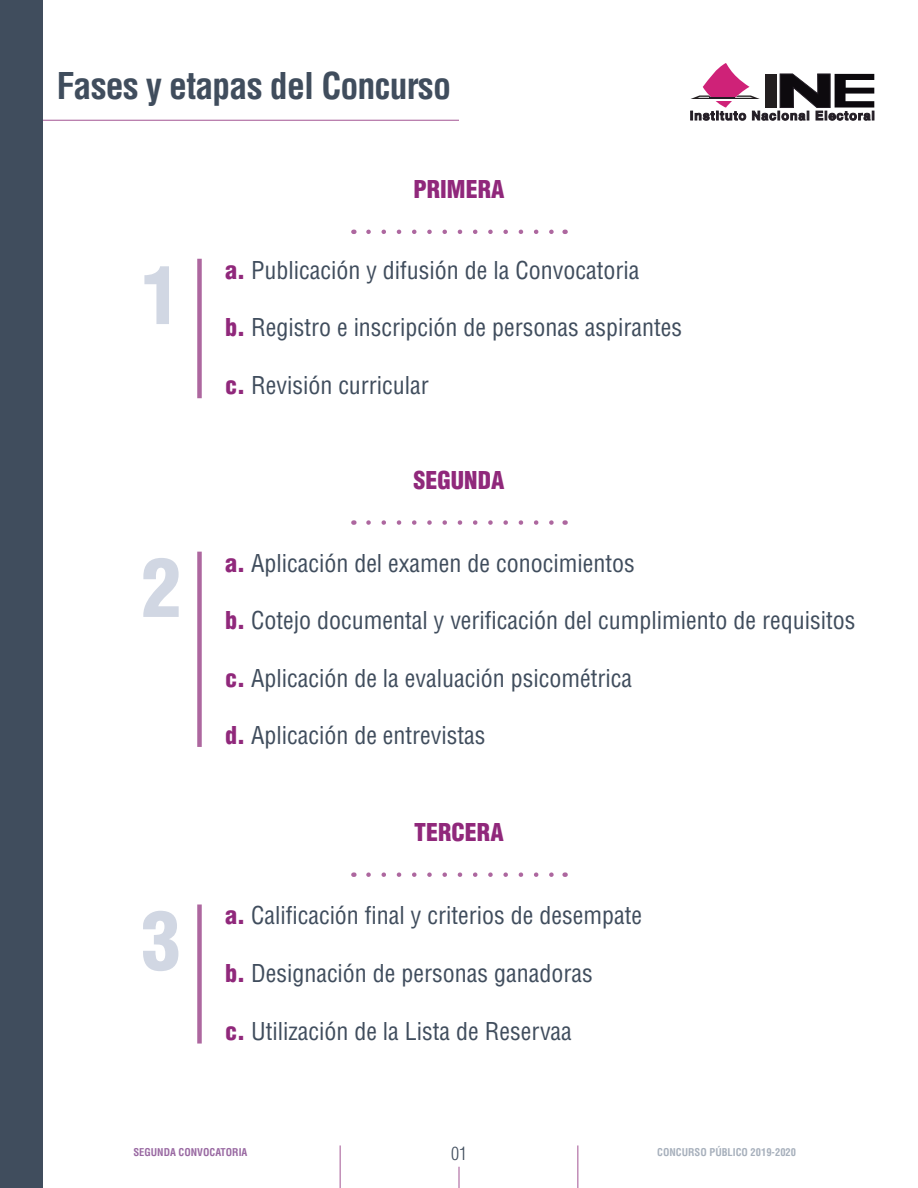
<style>
.page{position:relative;width:918px;height:1188px;background:#fff}
.page>*{position:absolute;margin:0;border:0;box-sizing:border-box;transform-origin:0 0}
.t1{font:900 condensed 78.75px "Helvetica LT Std";color:#d1d7e3}
.t2{font:700 condensed 36px "Helvetica LT Std";letter-spacing:-.025em;color:#404d5d}
.t3{font:condensed 24px "Helvetica LT Std";color:#404d5d}
.t4{font:900 condensed 24px "Helvetica LT Std";color:#90287b}
.t5{font:300 condensed 18px "Helvetica LT Std";color:#404d5d}
.t6{font:700 condensed 10.5px "Helvetica LT Std";color:#a7b0bc}
.t7{font:700 condensed 10.5px "Helvetica LT Std";color:#9969a2}
.s1{font-weight:900;color:#90287b}
</style>
<div class="page">
<hr style="left:458px;top:1167px;width:2px;height:21px;background:#ad679f">
<hr style="left:340px;top:1145px;width:1px;height:43px;background:#ad679f">
<hr style="left:577px;top:1145px;width:1px;height:43px;background:#ad679f">
<hr style="left:0;top:120px;width:459px;height:1px;background:#ad679f">
<div style="left:197px;top:259px;width:5px;height:139px;background:#ad679f"></div>
<div style="left:197px;top:552px;width:5px;height:195px;background:#ad679f"></div>
<div style="left:197px;top:905px;width:5px;height:139px;background:#ad679f"></div>
<svg style="left:368px;top:520px;width:186px;height:5px"></svg>
<svg style="left:368px;top:872px;width:186px;height:5px"></svg>
<svg style="left:368px;top:230px;width:186px;height:4px"></svg>
<div style="left:0;top:0;width:43px;height:1188px;background:#404d5d"></div>
<hr style="left:917px;top:0;width:1px;height:1188px;background:#404d5d">
<svg style="left:691px;top:63px;width:183px;height:58px"></svg>
<h2 class="t2" style="left:56px;top:63px;width:396px">Fases y etapas del Concurso</h2>
<h1 class="t1" style="left:142px;top:245px;width:41px">1</h1>
<h1 class="t1" style="left:142px;top:538px;width:41px">2</h1>
<h1 class="t1" style="left:142px;top:891px;width:41px">3</h1>
<p class="t4" style="left:414px;top:174px;width:92px">PRIMERA</p>
<p class="t3" style="left:225px;top:255px;width:416px"><span class="s1">a.</span> Publicación y difusión de la Convocatoria</p>
<p class="t3" style="left:225px;top:313px;width:459px"><span class="s1">b.</span> Registro e inscripción de personas aspirantes</p>
<p class="t3" style="left:225px;top:370px;width:205px"><span class="s1">c.</span> Revisión curricular</p>
<p class="t4" style="left:414px;top:465px;width:92px">SEGUNDA</p>
<p class="t3" style="left:225px;top:548px;width:411px"><span class="s1">a.</span> Aplicación del examen de conocimientos</p>
<p class="t3" style="left:225px;top:605px;width:632px"><span class="s1">b.</span> Cotejo documental y verificación del cumplimiento de requisitos</p>
<p class="t3" style="left:225px;top:663px;width:409px"><span class="s1">c.</span> Aplicación de la evaluación psicométrica</p>
<p class="t3" style="left:225px;top:721px;width:262px"><span class="s1">d.</span> Aplicación de entrevistas</p>
<p class="t4" style="left:414px;top:817px;width:91px">TERCERA</p>
<p class="t3" style="left:225px;top:901px;width:419px"><span class="s1">a.</span> Calificación final y criterios de desempate</p>
<p class="t3" style="left:225px;top:958px;width:369px"><span class="s1">b.</span> Designación de personas ganadoras</p>
<p class="t3" style="left:225px;top:1016px;width:348px"><span class="s1">c.</span> Utilización de la Lista de Reservaa</p>
<p class="t7" style="left:133px;top:1146px;width:116px">SEGUNDA CONVOCATORIA</p>
<p class="t6" style="left:657px;top:1146px;width:140px">CONCURSO PÚBLICO 2019-2020</p>
<p class="t5" style="left:451px;top:1142px;width:17px">01</p>
</div>
